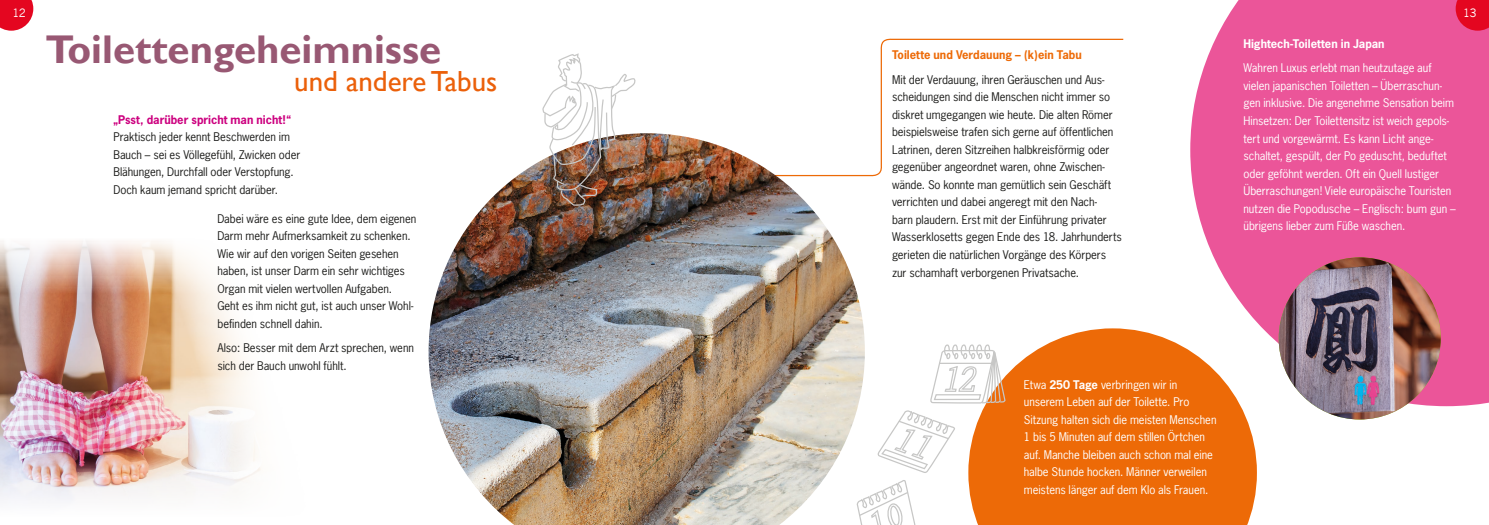
<style>
.page{position:relative;width:1489px;height:525px;background:#fff}
.page>*{position:absolute;margin:0;border:0;box-sizing:border-box;transform-origin:0 0}
.t1{font:700 40px "Gill Sans";color:#985873}
.t2{font:29px "Gill Sans";color:#eb600a}
.t3{font:11.25px/17.5px "News Gothic";letter-spacing:-.005em;color:#1d1d1b}
.t4{font:11.25px/17.5px "News Gothic";letter-spacing:-.005em;color:#fff}
.t5{font:700 11.25px "News Gothic";color:#ed6a07}
.t6{font:700 11.25px "News Gothic";color:#cc007f}
.t7{font:700 11.25px "News Gothic";color:#fff}
.t8{font:11.25px "News Gothic";color:#fff}
.s1{font-weight:700}
</style>
<div class="page">
<svg style="left:864px;top:38px;width:260px;height:139px"></svg>
<img style="left:428px;top:133px;width:436px;height:391px">
<img style="left:0;top:241px;width:261px;height:260px">
<svg style="left:1190px;top:0;width:298px;height:406px;background:#ec64a2"></svg>
<svg style="left:1006px;top:328px;width:250px;height:196px;background:#ef7c25"></svg>
<img style="left:1278px;top:257px;width:162px;height:162px;border-radius:81px">
<img style="left:541px;top:54px;width:95px;height:152px">
<svg style="left:855px;top:342px;width:151px;height:182px"></svg>
<svg style="left:0;top:0;width:33px;height:31px"></svg>
<svg style="left:1455px;top:0;width:33px;height:31px"></svg>
<p class="t8" style="left:12px;top:6px;width:15px">12</p>
<p class="t8" style="left:1462px;top:6px;width:15px">13</p>
<h1 class="t1" style="left:45px;top:26px;width:397px">Toilettengeheimnisse</h1>
<h2 class="t2" style="left:294px;top:65px;width:205px">und andere Tabus</h2>
<p class="t6" style="left:113px;top:112px;width:179px">„Psst, darüber spricht man nicht!“</p>
<p class="t3" style="left:113px;top:128px;width:188px">Praktisch jeder kennt Beschwerden im Bauch – sei es Völlegefühl, Zwicken oder Blähungen, Durchfall oder Verstopfung.<br>Doch kaum jemand spricht darüber.</p>
<p class="t3" style="left:217px;top:209px;width:200px">Dabei wäre es eine gute Idee, dem eigenen Darm mehr Aufmerksamkeit zu schenken.<br>Wie wir auf den vorigen Seiten gesehen haben, ist unser Darm ein sehr wichtiges Organ mit vielen wertvollen Aufgaben.<br>Geht es ihm nicht gut, ist auch unser Wohl&shy;befinden schnell dahin.</p>
<p class="t3" style="left:217px;top:339px;width:198px">Also: Besser mit dem Arzt sprechen, wenn sich der Bauch unwohl fühlt.</p>
<p class="t5" style="left:892px;top:47px;width:191px">Toilette und Verdauung – (k)ein Tabu</p>
<p class="t3" style="left:892px;top:71px;width:231px">Mit der Verdauung, ihren Geräuschen und Aus&shy;scheidungen sind die Menschen nicht immer so diskret umgegangen wie heute. Die alten Römer beispielsweise trafen sich gerne auf öffentlichen Latrinen, deren Sitzreihen halbkreisförmig oder gegenüber angeordnet waren, ohne Zwischen&shy;wände. So konnte man gemütlich sein Geschäft verrichten und dabei angeregt mit den Nach-<br>barn plaudern. Erst mit der Einführung privater Wasserklosetts gegen Ende des 18. Jahrhunderts gerieten die natürlichen Vorgänge des Körpers zur schamhaft verborgenen Privatsache.</p>
<p class="t7" style="left:1243px;top:36px;width:143px">Hightech-Toiletten in Japan</p>
<p class="t4" style="left:1243px;top:59px;width:214px">Wahren Luxus erlebt man heutzutage auf vielen japanischen Toiletten – Überraschun&shy;gen inklusive. Die angenehme Sensation beim Hinsetzen: Der Toilettensitz ist weich gepols&shy;tert und vorgewärmt. Es kann Licht ange&shy;schaltet, gespült, der Po geduscht, beduftet oder geföhnt werden. Oft ein Quell lustiger Überraschungen! Viele europäische Touristen nutzen die Popodusche – Englisch: bum gun – übrigens lieber zum Füße waschen.</p>
<p class="t4" style="left:1023px;top:375px;width:194px">Etwa <span class="s1">250 Tage</span> verbringen wir in unserem Leben auf der Toilette. Pro Sitzung halten sich die meisten Menschen 1 bis 5 Minuten auf dem stillen Örtchen auf. Manche bleiben auch schon mal eine halbe Stunde hocken. Männer verweilen meistens länger auf dem Klo als Frauen.</p>
</div>
